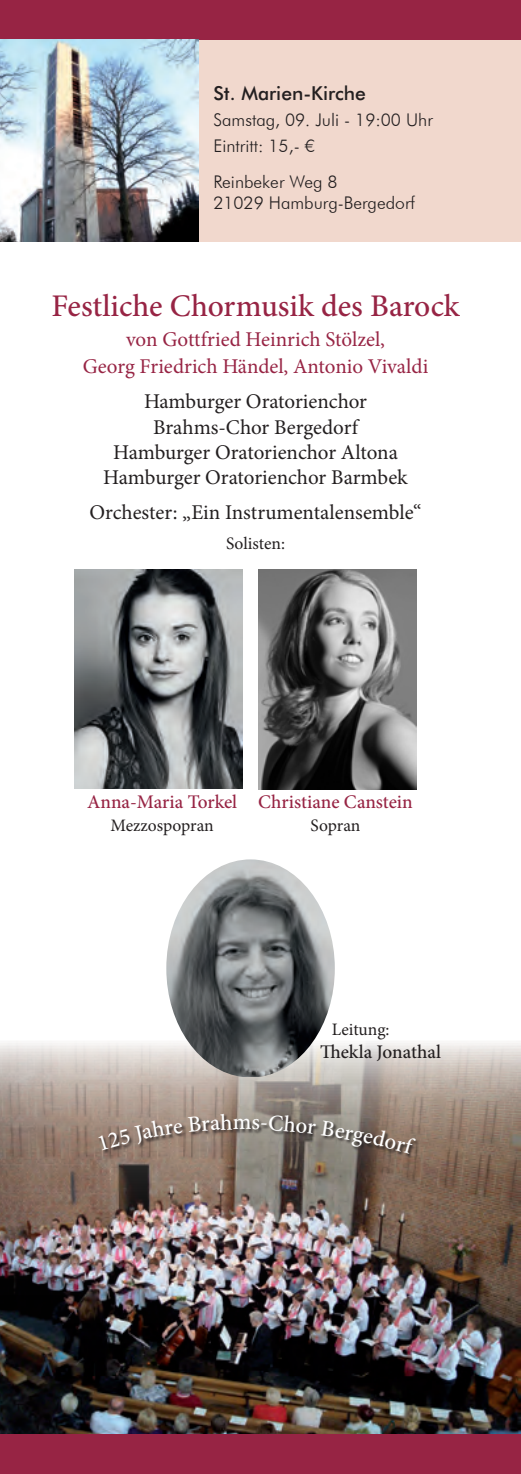
<style>
.page{position:relative;width:521px;height:1474px;background:#fff}
.page>*{position:absolute;margin:0;border:0;box-sizing:border-box;transform-origin:0 0}
.t1{font:500 31.5px "Minion Pro";color:#972444}
.t2{font:500 22.75px "Minion Pro";color:#fff}
.t3{font:21px/25.2px "Minion Pro";letter-spacing:-.005em;color:#231f20;text-align:center}
.t4{font:21px/27.3px "Minion Pro";color:#972444;text-align:center}
.t5{font:500 19.25px "Minion Pro";letter-spacing:-.005em;color:#972444}
.t6{font:500 19.25px "Futura BT";color:#231f20}
.t7{font:500 19.25px "Minion Pro";color:#231f20}
.t8{font:300 17.5px/25.9px "Futura BT";color:#231f20}
.t9{font:17.5px "Minion Pro";letter-spacing:-.005em;color:#231f20}
</style>
<div class="page">
<div style="left:176px;top:31px;width:345px;height:210px;background:#f1d8cd"></div>
<div style="left:0;top:0;width:521px;height:40px;background:#972444"></div>
<img style="left:0;top:39px;width:198px;height:202px">
<img style="left:0;top:1043px;width:520px;height:391px">
<div style="left:98px;top:1112px;width:321px;height:46px;background:#231f20;opacity:.84"></div>
<img style="left:258px;top:569px;width:158px;height:220px">
<img style="left:74px;top:569px;width:168px;height:219px">
<img style="left:166px;top:859px;width:169px;height:217px">
<div style="left:0;top:1434px;width:521px;height:39px;background:#972444"></div>
<svg style="left:98px;top:1113px;width:134px;height:37px"></svg>
<svg style="left:252px;top:1114px;width:164px;height:40px"></svg>
<p class="t6" style="left:213px;top:82px;width:154px">St. Marien-Kirche</p>
<p class="t8" style="left:213px;top:107px;width:221px">Samstag, 09. Juli - 19:00 Uhr<br>Eintritt: 15,- ¤</p>
<p class="t8" style="left:213px;top:171px;width:203px;line-height:21px">Reinbeker Weg 8<br>21029 Hamburg-Bergedorf</p>
<h1 class="t1" style="left:51px;top:284px;width:410px">Festliche Chormusik des Barock</h1>
<p class="t4" style="left:83px;top:325px;width:347px">von Gottfried Heinrich Stölzel,<br>Georg Friedrich Händel, Antonio Vivaldi</p>
<p class="t3" style="left:103px;top:389px;width:306px">Hamburger Oratorienchor<br>Brahms-Chor Bergedorf<br>Hamburger Oratorienchor Altona<br>Hamburger Oratorienchor Barmbek</p>
<p class="t3" style="left:90px;top:500px;width:333px">Orchester: „Ein Instrumentalensemble“</p>
<p class="t9" style="left:226px;top:532px;width:60px">Solisten:</p>
<p class="t5" style="left:87px;top:789px;width:327px">Anna-Maria Torkel Christiane Canstein</p>
<p class="t9" style="left:111px;top:813px;width:105px">Mezzospopran</p>
<p class="t9" style="left:311px;top:813px;width:51px">Sopran</p>
<p class="t2" style="left:233px;top:1106px;width:20px">m</p>
<p class="t9" style="left:332px;top:1017px;width:59px">Leitung:</p>
<p class="t7" style="left:320px;top:1039px;width:123px">Thekla Jonathal</p>
</div>
